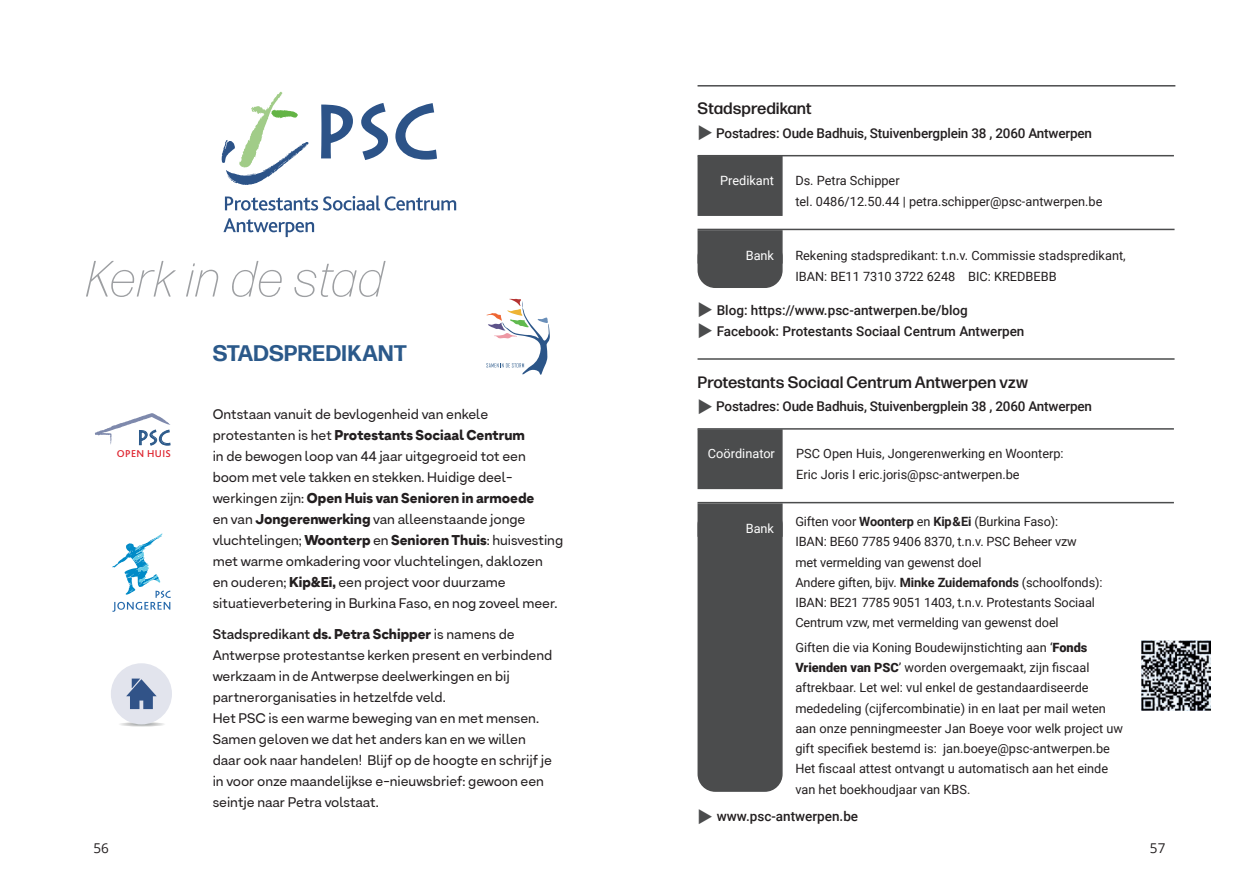
<style>
.page{position:relative;width:1259px;height:893px;background:#fff}
.page>*{position:absolute;margin:0;border:0;box-sizing:border-box;transform-origin:0 0}
.t1{font:italic 200 51px "Forma DJR Micro";color:#9d9fa2}
.t2{font:700 22.5px "Forma DJR Micro";color:#2b598a}
.t3{font:20.4px "Lithos Pro";color:#2b598a;scale:.93 1}
.t4{font:500 16.5px "Forma DJR Micro";color:#231f20}
.t5{font:13.8px/21px "Armin Soft";color:#231f20}
.t6{font:500 13.5px "Roboto";letter-spacing:-.015em;color:#231f20}
.t7{font:13.5px "Open Sans";color:#231f20}
.t8{font:12.75px/20.2px "Roboto";color:#231f20}
.t9{font:12.75px "Roboto";color:#fff}
.t10{font:500 10.5px "Bliss 2";letter-spacing:.03em;color:#de242f}
.s1{color:#4b4c4d}
.s2{font-weight:900}
.s3{font-weight:600}
.s4{font-weight:700}
</style>
<div class="page">
<hr style="left:697px;top:85px;width:478px;height:2px;background:#4b4c4d">
<div style="left:697px;top:156px;width:85px;height:60px;background:#4b4c4d"></div>
<hr style="left:697px;top:155px;width:477px;height:1px;background:#4b4c4d">
<div style="left:698px;top:240px;width:84px;height:47px;background:#4b4c4d;border-radius:17px"></div>
<div style="left:697px;top:239px;width:85px;height:49px;border:2px solid #4b4c4d;border-radius:17px"></div>
<div style="left:697px;top:230px;width:85px;height:34px;background:#4b4c4d;border:2px solid #4b4c4d"></div>
<hr style="left:697px;top:229px;width:477px;height:1px;background:#4b4c4d">
<hr style="left:697px;top:358px;width:477px;height:2px;background:#4b4c4d">
<div style="left:697px;top:429px;width:85px;height:60px;background:#4b4c4d"></div>
<hr style="left:697px;top:428px;width:477px;height:2px;background:#4b4c4d">
<hr style="left:697px;top:502px;width:477px;height:1px;background:#4b4c4d">
<div style="left:698px;top:508px;width:84px;height:283px;background:#4b4c4d;border-radius:17px"></div>
<div style="left:697px;top:507px;width:85px;height:285px;border:2px solid #4b4c4d;border-radius:17px"></div>
<div style="left:697px;top:503px;width:85px;height:34px;background:#4b4c4d;border:2px solid #4b4c4d"></div>
<svg style="left:1141px;top:640px;width:70px;height:71px"></svg>
<img style="left:1141px;top:641px;width:69px;height:69px">
<svg style="left:321px;top:104px;width:32px;height:55px"></svg>
<svg style="left:361px;top:103px;width:76px;height:57px"></svg>
<svg style="left:221px;top:92px;width:88px;height:93px"></svg>
<svg style="left:225px;top:195px;width:231px;height:16px"></svg>
<svg style="left:223px;top:218px;width:91px;height:19px"></svg>
<svg style="left:95px;top:413px;width:76px;height:33px"></svg>
<svg style="left:118px;top:722px;width:48px;height:5px"></svg>
<svg style="left:119px;top:722px;width:46px;height:4px"></svg>
<hr style="left:121px;top:722px;width:42px;height:4px;background:#ebedec;border-radius:50%">
<hr style="left:124px;top:723px;width:37px;height:3px;background:#e1e1e1;border-radius:50%">
<hr style="left:124px;top:723px;width:36px;height:3px;background:#dcdcdd;border-radius:50%">
<hr style="left:125px;top:723px;width:35px;height:3px;background:#dbdcdc;border-radius:50%">
<hr style="left:125px;top:723px;width:34px;height:3px;background:#d6d7d7;border-radius:50%">
<hr style="left:126px;top:723px;width:32px;height:3px;background:#d2d2d2;border-radius:50%">
<hr style="left:127px;top:723px;width:30px;height:2px;background:#cdcece;border-radius:50%">
<hr style="left:128px;top:723px;width:28px;height:2px;background:#c9c9ca;border-radius:50%">
<hr style="left:129px;top:723px;width:26px;height:2px;background:#c4c4c4;border-radius:50%">
<hr style="left:131px;top:723px;width:22px;height:2px;background:#bbbdbd;border-radius:50%">
<svg style="left:133px;top:723px;width:16px;height:2px"></svg>
<div style="left:111px;top:663px;width:61px;height:61px;background:#e2e4ed;border-radius:50%"></div>
<svg style="left:126px;top:679px;width:31px;height:30px"></svg>
<svg style="left:112px;top:533px;width:59px;height:79px"></svg>
<svg style="left:486px;top:298px;width:64px;height:77px"></svg>
<p class="t4" style="left:697px;top:98px;width:116px">Stadspredikant</p>
<p class="t6" style="left:697px;top:124px;width:396px"><span class="s1">◆</span> Postadres: Oude Badhuis, Stuivenbergplein 38 , 2060 Antwerpen</p>
<h1 class="t1" style="left:86px;top:249px;width:300px">Kerk in de stad</h1>
<h3 class="t3" style="left:137px;top:426px;width:38px">PSC</h3>
<p class="t10" style="left:117px;top:447px;width:55px">OPEN HUIS</p>
<h2 class="t2" style="left:213px;top:338px;width:196px">STADSPREDIKANT</h2>
<p class="t5" style="left:213px;top:403px;width:352px">Ontstaan vanuit de bevlogenheid van enkele protestanten is het <span class="s2">Protestants Sociaal Centrum<br></span>in de bewogen loop van 44 jaar uitgegroeid tot een boom met vele takken en stekken. Huidige deel&shy;werkingen zijn: <span class="s2">Open Huis van Senioren in armoede<br></span>en van <span class="s2">Jongerenwerking</span> van alleenstaande jonge vluchtelingen; <span class="s2">Woonterp</span> en <span class="s2">Senioren Thuis</span>: huisvesting met warme omkadering voor vluchtelingen, daklozen<br>en ouderen; <span class="s2">Kip&amp;Ei,</span> een project voor duurzame situatieverbetering in Burkina Faso, en nog zoveel meer.</p>
<p class="t5" style="left:213px;top:624px;width:341px"><span class="s3">Stadspredikant</span> <span class="s2">ds. Petra Schipper</span> is namens de Antwerpse protestantse kerken present en verbindend werkzaam in de Antwerpse deelwerkingen en bij partnerorganisaties in hetzelfde veld.<br>Het PSC is een warme beweging van en met mensen.<br>Samen geloven we dat het anders kan en we willen daar ook naar handelen! Blijf op de hoogte en schrijf je in voor onze maandelijkse e-nieuwsbrief: gewoon een seintje naar Petra volstaat.</p>
<p class="t9" style="left:720px;top:172px;width:56px">Predikant</p>
<p class="t9" style="left:745px;top:247px;width:30px">Bank</p>
<p class="t8" style="left:795px;top:169px;width:309px;line-height:21px">Ds. Petra Schipper<br>tel. 0486/12.50.44 | petra.schipper@psc-antwerpen.be</p>
<p class="t8" style="left:795px;top:245px;width:332px;line-height:21px">Rekening stadspredikant: t.n.v. Commissie stadspredikant,<br>IBAN: BE11 7310 3722 6248 BIC: KREDBEBB</p>
<p class="t6" style="left:697px;top:301px;width:272px"><span class="s1">◆</span> Blog: https://www.psc-antwerpen.be/blog</p>
<p class="t6" style="left:697px;top:322px;width:328px"><span class="s1">◆</span> Facebook: Protestants Sociaal Centrum Antwerpen</p>
<p class="t4" style="left:697px;top:371px;width:332px">Protestants Sociaal Centrum Antwerpen vzw</p>
<p class="t6" style="left:697px;top:397px;width:396px"><span class="s1">◆</span> Postadres: Oude Badhuis, Stuivenbergplein 38 , 2060 Antwerpen</p>
<p class="t9" style="left:708px;top:445px;width:69px">Coördinator</p>
<p class="t8" style="left:796px;top:443px;width:269px;line-height:21px">PSC Open Huis, Jongerenwerking en Woonterp:<br>Eric Joris I eric.joris@psc-antwerpen.be</p>
<p class="t9" style="left:745px;top:520px;width:30px">Bank</p>
<p class="t8" style="left:795px;top:511px;width:309px">Giften voor <span class="s4">Woonterp</span> en <span class="s4">Kip&amp;Ei</span> (Burkina Faso):<br>IBAN: BE60 7785 9406 8370, t.n.v. PSC Beheer vzw<br>met vermelding van gewenst doel<br>Andere giften, bijv. <span class="s4">Minke Zuidemafonds</span> (schoolfonds):<br>IBAN: BE21 7785 9051 1403, t.n.v. Protestants Sociaal Centrum vzw, met vermelding van gewenst doel</p>
<p class="t8" style="left:795px;top:637px;width:329px">Giften die via Koning Boudewijnstichting aan ‘<span class="s2">Fonds Vrienden van PSC</span>’ worden overgemaakt, zijn fiscaal aftrekbaar. Let wel: vul enkel de gestandaardiseerde mededeling (cijfercombinatie) in en laat per mail weten aan onze penningmeester Jan Boeye voor welk project uw gift specifiek bestemd is: jan.boeye@psc-antwerpen.be Het fiscaal attest ontvangt u automatisch aan het einde van het boekhoudjaar van KBS.</p>
<p class="t6" style="left:697px;top:807px;width:162px"><span class="s1">◆</span> www.psc-antwerpen.be</p>
<p class="t7" style="left:94px;top:839px;width:17px">56</p>
<p class="t7" style="left:1150px;top:839px;width:17px">57</p>
</div>
